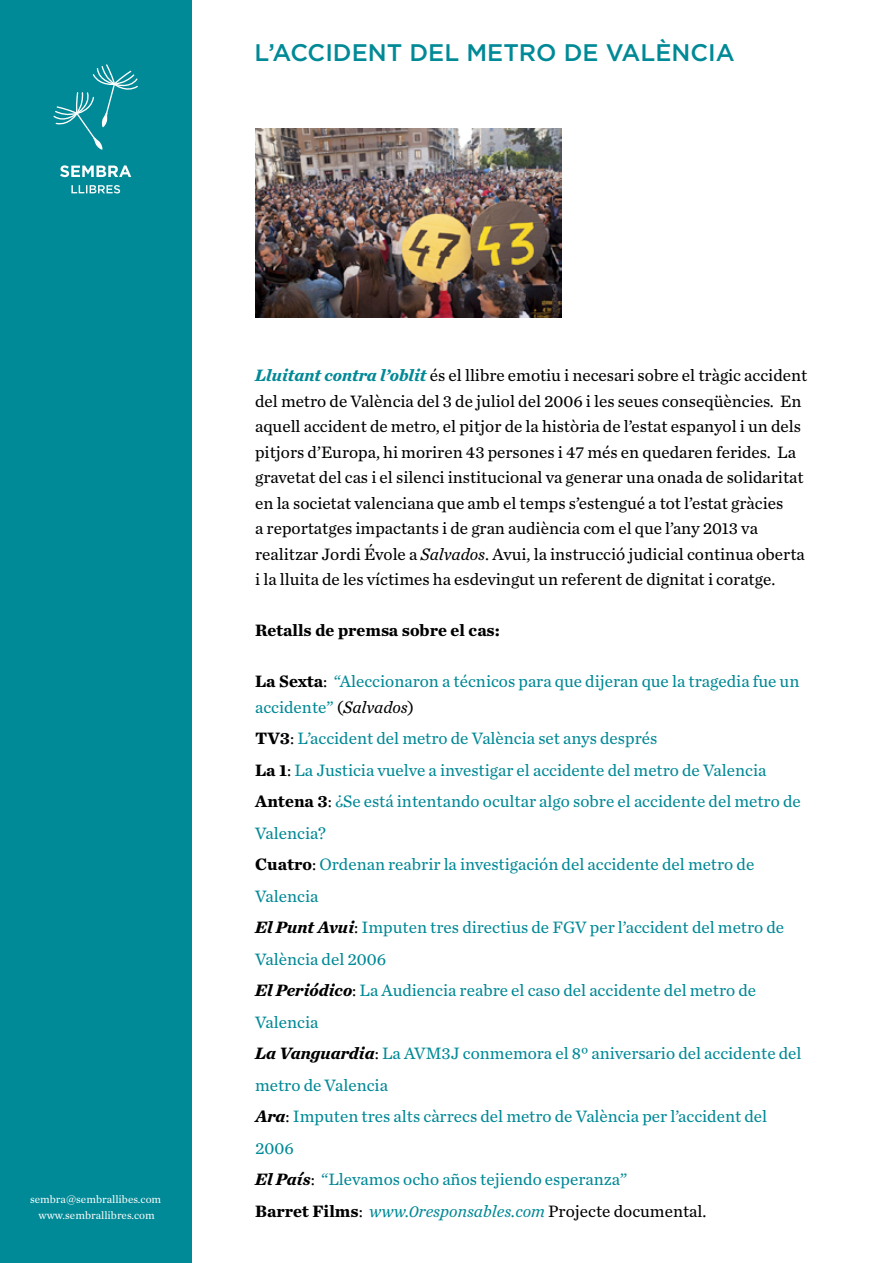
<style>
.page{position:relative;width:893px;height:1263px;background:#fff}
.page>*{position:absolute;margin:0;border:0;box-sizing:border-box;transform-origin:0 0}
.t1{font:500 24px "Gotham";color:#008996}
.t2{font:17.25px/31.5px "Chronicle Text G2";color:#008996}
.t3{font:17.25px/25.5px "Chronicle Text G2";color:#000}
.t4{font:700 17.25px "Chronicle Text G2";color:#000}
.t5{font:11.25px/16.5px "Chronicle Text G1";color:#fff;text-align:center}
.s1{font-weight:700;font-style:italic;color:#008996}
.s2{font-style:italic}
.s3{font-weight:700;color:#000}
.s4{color:#000}
.s5{font-style:italic;color:#000}
.s6{font-weight:700;font-style:italic;color:#000}
</style>
<div class="page">
<div style="left:0;top:0;width:191px;height:1263px;background:#008996"></div>
<svg style="left:71px;top:185px;width:49px;height:8px"></svg>
<svg style="left:60px;top:165px;width:71px;height:12px"></svg>
<svg style="left:53px;top:64px;width:85px;height:86px"></svg>
<img style="left:255px;top:129px;width:306px;height:188px">
<h1 class="t1" style="left:255px;top:39px;width:482px">L’ACCIDENT DEL METRO DE VALÈNCIA</h1>
<p class="t5" style="left:30px;top:1190px;width:133px">sembra@sembrallibes.com www.sembrallibres.com</p>
<p class="t3" style="left:255px;top:362px;width:554px"><span class="s1">Lluitant contra l’oblit</span> és el llibre emotiu i necesari sobre el tràgic accident del metro de València del 3 de juliol del 2006 i les seues conseqüències. En aquell accident de metro, el pitjor de la història de l’estat espanyol i un dels pitjors d’Europa, hi moriren 43 persones i 47 més en quedaren ferides. La gravetat del cas i el silenci institucional va generar una onada de solidaritat en la societat valenciana que amb el temps s’estengué a tot l’estat gràcies<br>a reportatges impactants i de gran audiència com el que l’any 2013 va realitzar Jordi Évole a <span class="s2">Salvados</span>. Avui, la instrucció judicial continua oberta i la lluita de les víctimes ha esdevingut un referent de dignitat i coratge.</p>
<p class="t4" style="left:255px;top:616px;width:246px">Retalls de premsa sobre el cas:</p>
<p class="t2" style="left:255px;top:668px;width:546px;line-height:25.5px"><span class="s3">La Sexta</span><span class="s4">:</span> “Aleccionaron a técnicos para que dijeran que la tragedia fue un accidente” <span class="s4">(</span><span class="s5">Salvados</span><span class="s4">)</span></p>
<p class="t2" style="left:255px;top:722px;width:548px"><span class="s3">TV3</span><span class="s4">:</span> L’accident del metro de València set anys després<br><span class="s3">La 1</span><span class="s4">:</span> La Justicia vuelve a investigar el accidente del metro de Valencia <span class="s3">Antena 3</span><span class="s4">:</span> ¿Se está intentando ocultar algo sobre el accidente del metro de Valencia?<br><span class="s3">Cuatro</span><span class="s4">:</span> Ordenan reabrir la investigación del accidente del metro de Valencia<br><span class="s6">El Punt Avui</span><span class="s4">:</span> Imputen tres directius de FGV per l’accident del metro de València del 2006<br><span class="s6">El Periódico</span><span class="s4">:</span> La Audiencia reabre el caso del accidente del metro de Valencia<br><span class="s6">La Vanguardia</span><span class="s4">:</span> La AVM3J conmemora el 8º aniversario del accidente del metro de Valencia<br><span class="s6">Ara</span><span class="s4">:</span> Imputen tres alts càrrecs del metro de València per l’accident del 2006<br><span class="s6">El País</span><span class="s4">:</span> “Llevamos ocho años tejiendo esperanza”<br><span class="s3">Barret Films</span><span class="s4">:</span> <span class="s2">www.0responsables.com</span> <span class="s4">Projecte documental.</span></p>
</div>
